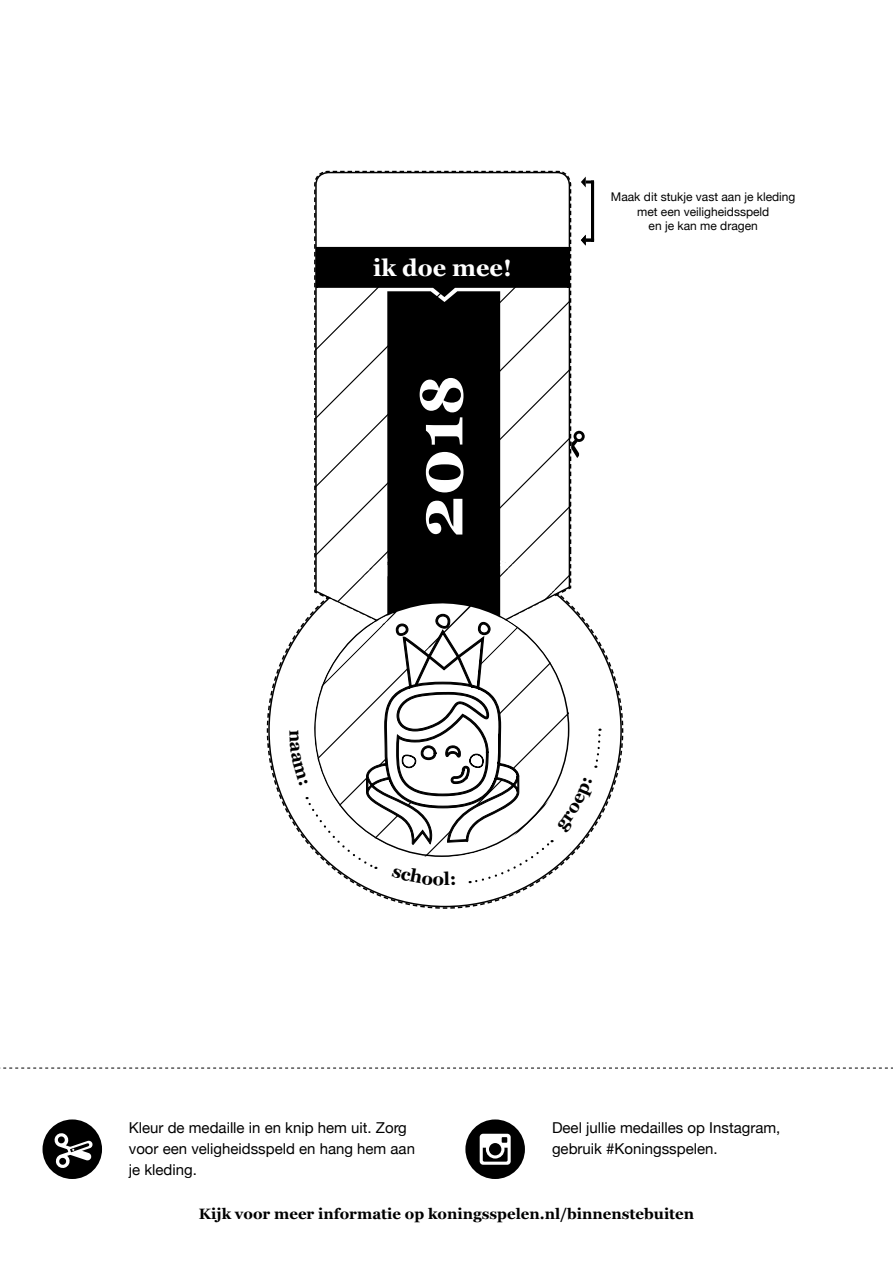
<style>
.page{position:relative;width:893px;height:1263px;background:#fff}
.page>*{position:absolute;margin:0;border:0;box-sizing:border-box;transform-origin:0 0}
.t1{font:700 23.55px "Georgia";color:#fff}
.t2{font:15px/21px "Helvetica Neue";color:#000}
.t3{font:700 15px "Georgia";color:#000}
.t4{font:12px/14.4px "Helvetica Neue";color:#000;text-align:center}
</style>
<div class="page">
<div style="left:43px;top:1119px;width:59px;height:60px;background:#000;border-radius:50%"></div>
<svg style="left:465px;top:1119px;width:60px;height:60px"></svg>
<svg style="left:54px;top:1133px;width:39px;height:35px"></svg>
<svg style="left:266px;top:170px;width:358px;height:739px"></svg>
<h1 class="t1" style="left:373px;top:250px;width:140px">ik doe mee!</h1>
<p class="t4" style="left:611px;top:191px;width:186px">Maak dit stukje vast aan je kleding met een veiligheidsspeld<br>en je kan me dragen</p>
<p class="t2" style="left:129px;top:1118px;width:288px">Kleur de medaille in en knip hem uit. Zorg voor een veligheidsspeld en hang hem aan je kleding.</p>
<p class="t3" style="left:199px;top:1202px;width:497px">Kijk voor meer informatie op koningsspelen.nl/binnenstebuiten</p>
<p class="t2" style="left:552px;top:1118px;width:230px">Deel jullie medailles op Instagram, gebruik #Koningsspelen.</p>
</div>
